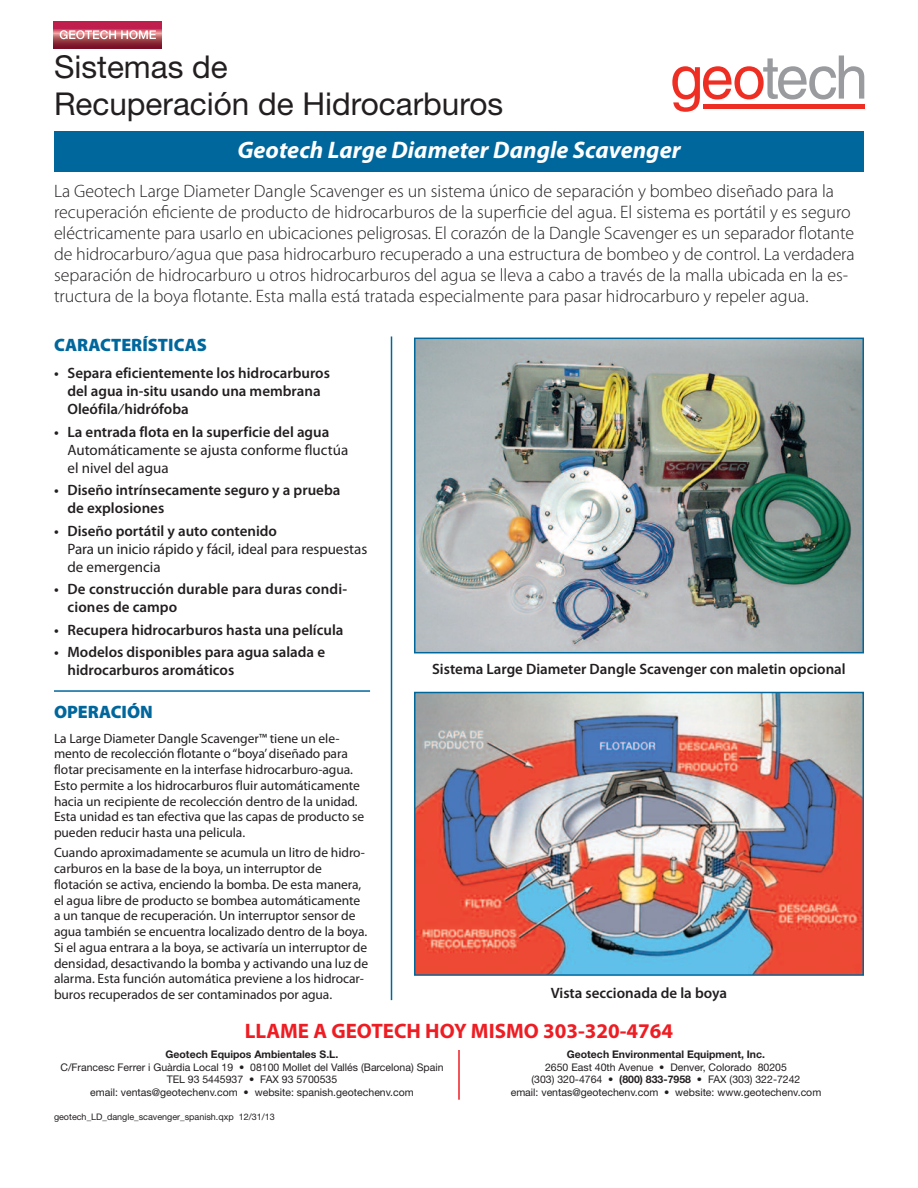
<style>
.page{position:relative;width:918px;height:1188px;background:#fff}
.page>*{position:absolute;margin:0;border:0;box-sizing:border-box;transform-origin:0 0}
.t1{font:31.5px/37.8px "Helvetica Neue";color:#231f20}
.t2{font:italic 700 24px "Myriad Pro";color:#fff}
.t3{font:700 21px "Myriad Pro";color:#ee1d23}
.t4{font:300 18px/21px "Myriad Pro";color:#231f20}
.t5{font:900 18px "Myriad Pro";color:#00679d}
.t6{font:600 15px/18px "Myriad Pro";color:#231f20}
.t7{font:15px/18px "Myriad Pro";color:#231f20}
.t8{font:13.5px/15.8px "Myriad Pro";letter-spacing:-.005em;color:#231f20}
.t9{font:10.5px/12.6px "Helvetica Neue";color:#231f20;text-align:center}
.t10{font:700 10.5px "Helvetica Neue";color:#231f20}
.t11{font:9px "Helvetica Neue";color:#231f20}
.s1{font-weight:700}
</style>
<div class="page">
<svg style="left:672px;top:56px;width:192px;height:56px"></svg>
<hr style="left:703px;top:104px;width:161px;height:4px;background:#ee2e22">
<div style="left:54px;top:132px;width:810px;height:40px;background:#00679d"></div>
<svg style="left:54px;top:21px;width:108px;height:27px"></svg>
<svg style="left:60px;top:30px;width:96px;height:9px"></svg>
<hr style="left:54px;top:690px;width:316px;height:2px;background:#00679d">
<img style="left:417px;top:341px;width:444px;height:309px">
<div style="left:414px;top:338px;width:450px;height:315px;border:2px solid #00679d"></div>
<img style="left:417px;top:695px;width:444px;height:278px">
<div style="left:414px;top:692px;width:450px;height:284px;border:2px solid #00679d"></div>
<hr style="left:391px;top:336px;width:1px;height:664px;background:#00679d">
<hr style="left:458px;top:1050px;width:2px;height:50px;background:#ee1d23">
<h1 class="t1" style="left:54px;top:51px;width:451px">Sistemas de<br>Recuperación de Hidrocarburos</h1>
<h2 class="t2" style="left:237px;top:141px;width:445px">Geotech Large Diameter Dangle Scavenger</h2>
<p class="t4" style="left:54px;top:182px;width:802px">La Geotech Large Diameter Dangle Scavenger es un sistema único de separación y bombeo diseñado para la recuperación eficiente de producto de hidrocarburos de la superficie del agua. El sistema es portátil y es seguro eléctricamente para usarlo en ubicaciones peligrosas. El corazón de la Dangle Scavenger es un separador flotante de hidrocarburo⁄agua que pasa hidrocarburo recuperado a una estructura de bombeo y de control. La verdadera separación de hidrocarburo u otros hidrocarburos del agua se lleva a cabo a través de la malla ubicada en la es&shy;tructura de la boya flotante. Esta malla está tratada especialmente para pasar hidrocarburo y repeler agua.</p>
<h3 class="t5" style="left:54px;top:338px;width:155px">CARACTERÍSTICAS</h3>
<p class="t6" style="left:68px;top:365px;width:264px;text-indent:-14px">• Separa eficientemente los hidrocarburos del agua in-situ usando una membrana<br>Oleófila⁄hidrófoba</p>
<p class="t6" style="left:54px;top:424px;width:277px">• La entrada flota en la superficie del agua</p>
<p class="t7" style="left:68px;top:442px;width:282px">Automáticamente se ajusta conforme fluctúa el nivel del agua</p>
<p class="t6" style="left:68px;top:482px;width:274px;text-indent:-14px">• Diseño intrínsecamente seguro y a prueba de explosiones</p>
<p class="t6" style="left:54px;top:523px;width:225px">• Diseño portátil y auto contenido</p>
<p class="t7" style="left:68px;top:541px;width:301px">Para un inicio rápido y fácil, ideal para respuestas de emergencia</p>
<p class="t6" style="left:68px;top:581px;width:281px;text-indent:-14px">• De construcción durable para duras condi&shy;ciones de campo</p>
<p class="t6" style="left:54px;top:622px;width:291px">• Recupera hidrocarburos hasta una película</p>
<p class="t6" style="left:68px;top:644px;width:259px;text-indent:-14px">• Modelos disponibles para agua salada e hidrocarburos aromáticos</p>
<h3 class="t5" style="left:54px;top:705px;width:100px">OPERACIÓN</h3>
<p class="t8" style="left:54px;top:731px;width:312px">La Large Diameter Dangle Scavenger™ tiene un ele&shy;mento de recolección flotante o “boya’ diseñado para flotar precisamente en la interfase hidrocarburo-agua.<br>Esto permite a los hidrocarburos fluir automáticamente hacia un recipiente de recolección dentro de la unidad.<br>Esta unidad es tan efectiva que las capas de producto se pueden reducir hasta una pelicula.</p>
<p class="t8" style="left:54px;top:846px;width:316px">Cuando aproximadamente se acumula un litro de hidro&shy;carburos en la base de la boya, un interruptor de flotación se activa, enciendo la bomba. De esta manera, el agua libre de producto se bombea automáticamente a un tanque de recuperación. Un interruptor sensor de agua también se encuentra localizado dentro de la boya.<br>Si el agua entrara a la boya, se activaría un interruptor de densidad, desactivando la bomba y activando una luz de alarma. Esta función automática previene a los hidrocar&shy;buros recuperados de ser contaminados por agua.</p>
<h3 class="t3" style="left:245px;top:1023px;width:430px">LLAME A GEOTECH HOY MISMO 303-320-4764</h3>
<p class="t6" style="left:432px;top:661px;width:415px">Sistema Large Diameter Dangle Scavenger con maletin opcional</p>
<p class="t6" style="left:551px;top:985px;width:178px">Vista seccionada de la boya</p>
<p class="t10" style="left:166px;top:1051px;width:174px">Geotech Equipos Ambientales S.L.</p>
<p class="t9" style="left:60px;top:1062px;width:385px">C/Francesc Ferrer i Guàrdia Local 19 • 08100 Mollet del Vallés (Barcelona) Spain<br>TEL 93 5445937 • FAX 93 5700535<br>email: ventas@geotechenv.com • website: spanish.geotechenv.com</p>
<p class="t11" style="left:54px;top:1113px;width:222px">geotech_LD_dangle_scavenger_spanish.qxp 12/31/13</p>
<p class="t10" style="left:567px;top:1051px;width:200px">Geotech Environmental Equipment, Inc.</p>
<p class="t9" style="left:511px;top:1062px;width:312px">2650 East 40th Avenue • Denver, Colorado 80205<br>(303) 320-4764 • <span class="s1">(800) 833-7958</span> • FAX (303) 322-7242<br>email: ventas@geotechenv.com • website: www.geotechenv.com</p>
</div>
